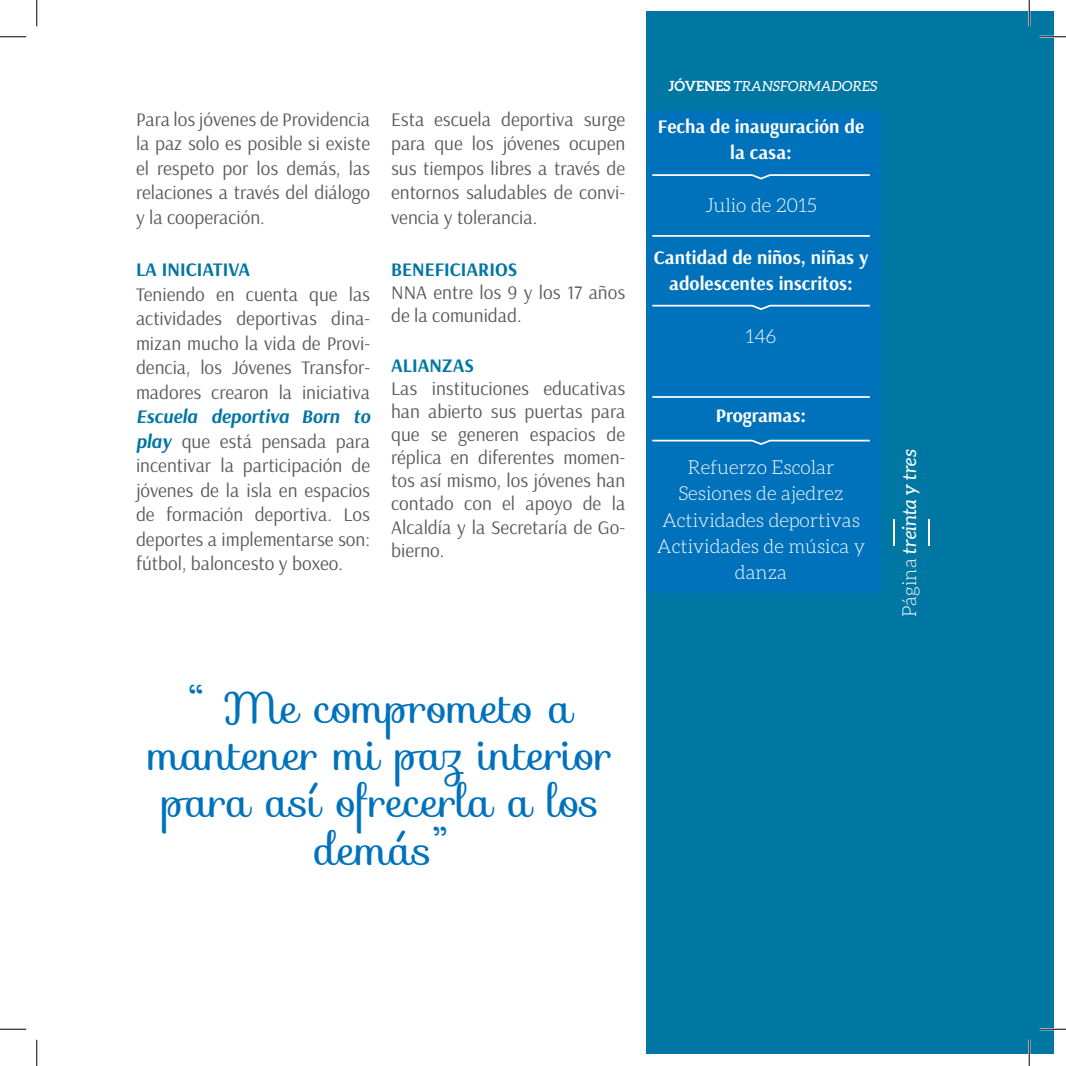
<style>
.page{position:relative;width:1066px;height:1066px;background:#fff}
.page>*{position:absolute;margin:0;border:0;box-sizing:border-box;transform-origin:0 0}
.testimonio{font:43.75px/47.2px "Sofia";color:#0072bc;text-align:center}
.t1{font:19.25px/24.5px "Arsenal";color:#57585a;text-align:justify}
.t2{font:300 19.25px/26.2px "Aleo";color:#fff;text-align:center}
.t3{font:700 19.25px/26.2px "Arsenal";color:#fff;text-align:center}
.t4{font:700 19.25px "Arsenal";color:#0076a3}
.t5{font:italic 19.25px "Aleo";color:#fff}
.t6{font:italic 14px "Aleo";color:#fff}
.s1{font-weight:700;font-style:italic;color:#0076a3}
.s2{font-weight:700;font-style:normal}
.s3{font-weight:300;font-style:normal}
</style>
<div class="page">
<div style="left:646px;top:12px;width:408px;height:1042px;background:#0076a3"></div>
<div style="left:646px;top:111px;width:234px;height:481px;background:#0072bc"></div>
<svg style="left:652px;top:304px;width:218px;height:6px"></svg>
<svg style="left:652px;top:439px;width:218px;height:6px"></svg>
<svg style="left:652px;top:174px;width:218px;height:6px"></svg>
<hr style="left:652px;top:396px;width:218px;height:2px;background:#fff">
<hr style="left:652px;top:235px;width:218px;height:2px;background:#fff">
<svg style="left:893px;top:519px;width:1px;height:27px"></svg>
<hr style="left:928px;top:519px;width:2px;height:27px;background:#fff">
<hr style="left:1039px;top:36px;width:27px;height:2px;background:#fff">
<hr style="left:1039px;top:1028px;width:27px;height:2px;background:#fff">
<hr style="left:1028px;top:0;width:2px;height:26px;background:#fff">
<hr style="left:1028px;top:1039px;width:2px;height:27px;background:#fff">
<svg style="left:0;top:36px;width:26px;height:1px"></svg>
<svg style="left:1039px;top:36px;width:27px;height:1px"></svg>
<svg style="left:0;top:1029px;width:26px;height:1px"></svg>
<svg style="left:1039px;top:1029px;width:27px;height:1px"></svg>
<svg style="left:36px;top:0;width:1px;height:26px"></svg>
<svg style="left:36px;top:1039px;width:1px;height:27px"></svg>
<svg style="left:1029px;top:0;width:1px;height:26px"></svg>
<svg style="left:1029px;top:1039px;width:1px;height:27px"></svg>
<p class="t1" style="left:136px;top:107px;width:236px">Para los jóvenes de Providencia la paz solo es posible si existe el respeto por los demás, las relaciones a través del diálogo y la cooperación.</p>
<p class="t4" style="left:136px;top:258px;width:116px">LA INICIATIVA</p>
<p class="t1" style="left:136px;top:282px;width:236px">Teniendo en cuenta que las actividades deportivas dina&shy;mizan mucho la vida de Provi&shy;dencia, los Jóvenes Transfor&shy;madores crearon la iniciativa <span class="s1">Escuela deportiva Born to play</span> que está pensada para incentivar la participación de jóvenes de la isla en espacios de formación deportiva. Los deportes a implementarse son: fútbol, baloncesto y boxeo.</p>
<p class="t1" style="left:391px;top:107px;width:236px">Esta escuela deportiva surge para que los jóvenes ocupen sus tiempos libres a través de entornos saludables de convi&shy;vencia y tolerancia.</p>
<p class="t4" style="left:391px;top:258px;width:128px">BENEFICIARIOS</p>
<p class="t1" style="left:391px;top:281px;width:236px;line-height:23.1px">NNA entre los 9 y los 17 años de la comunidad.</p>
<p class="t4" style="left:391px;top:353px;width:84px">ALIANZAS</p>
<p class="t1" style="left:391px;top:377px;width:236px;line-height:23.1px">Las instituciones educativas han abierto sus puertas para que se generen espacios de réplica en diferentes momen&shy;tos así mismo, los jóvenes han contado con el apoyo de la Alcaldía y la Secretaría de Go&shy;bierno.</p>
<p class="testimonio" style="left:149px;top:684px;width:465px">“ Me comprometo a mantener mi paz interior para así ofrecerla a los demás”</p>
<p class="t6" style="left:668px;top:78px;width:211px"><span class="s2">JÓVENES</span> TRANSFORMADORES</p>
<p class="t3" style="left:658px;top:114px;width:208px">Fecha de inauguración de la casa:</p>
<p class="t2" style="left:705px;top:192px;width:113px">Julio de 2015</p>
<p class="t3" style="left:653px;top:245px;width:216px">Cantidad de niños, niñas y adolescentes inscritos:</p>
<p class="t2" style="left:746px;top:323px;width:32px">146</p>
<p class="t3" style="left:716px;top:402px;width:92px">Programas:</p>
<p class="t2" style="left:687px;top:454px;width:148px">Refuerzo Escolar</p>
<p class="t2" style="left:678px;top:480px;width:167px">Sesiones de ajedrez</p>
<p class="t2" style="left:662px;top:507px;width:199px">Actividades deportivas</p>
<p class="t2" style="left:657px;top:533px;width:210px">Actividades de música y danza</p>
<p class="t5" style="left:898px;top:616px;width:169px;rotate:-90deg"><span class="s3">Página</span> treinta y tres</p>
</div>
